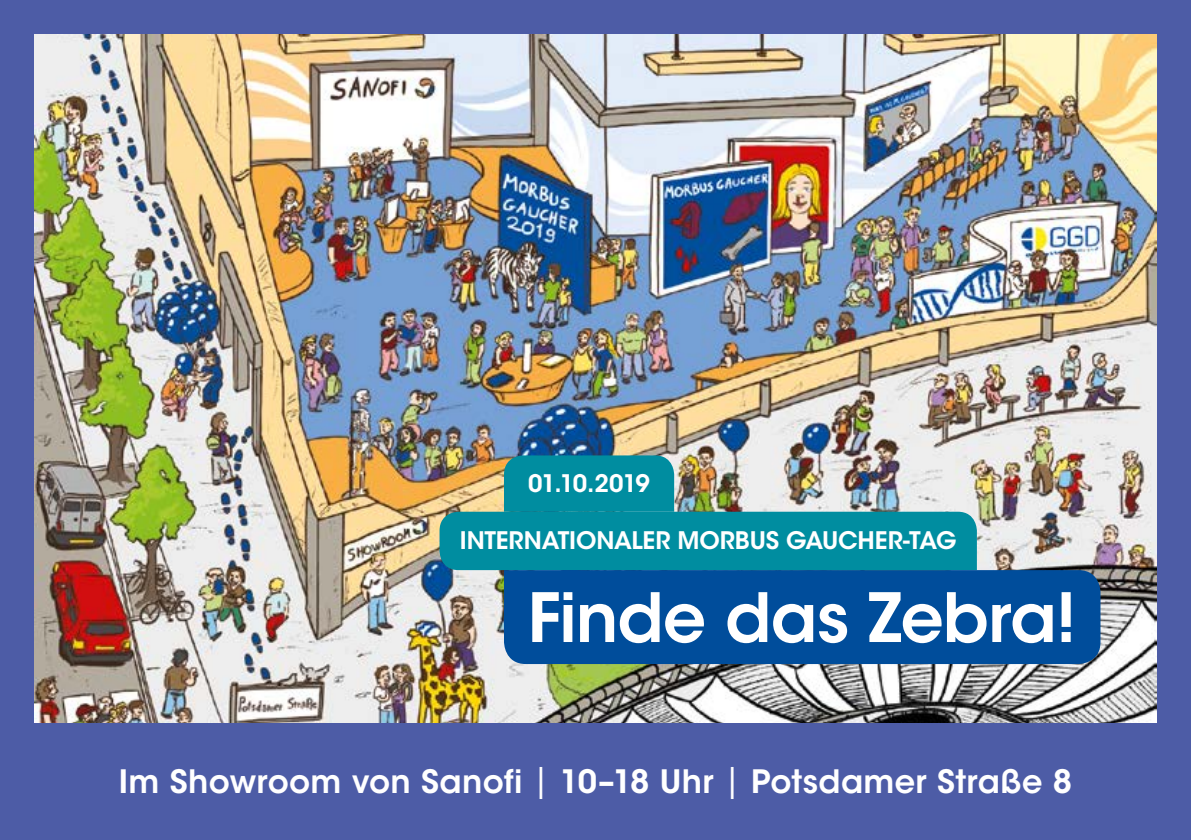
<style>
.page{position:relative;width:1191px;height:840px;background:#fff}
.page>*{position:absolute;margin:0;border:0;box-sizing:border-box;transform-origin:0 0}
.t1{font:600 67.2px "ITC Avant Garde Std";letter-spacing:-.015em;color:#fff}
.t2{font:600 32px "ITC Avant Garde Std";letter-spacing:.01em;color:#fff}
.t3{font:600 24px "ITC Avant Garde Std";letter-spacing:-.01em;color:#fff}
.s1{font-weight:400}
</style>
<div class="page">
<div style="left:0;top:0;width:1191px;height:839px;background:#4d5ca6"></div>
<img style="left:34px;top:34px;width:1123px;height:687px">
<img style="left:439px;top:455px;width:538px;height:114px">
<div style="left:504px;top:569px;width:596px;height:94px;background:#004d9b"></div>
<p class="t3" style="left:528px;top:468px;width:123px">01.10.2019</p>
<p class="t3" style="left:460px;top:524px;width:498px">INTERNATIONALER MORBUS GAUCHER-TAG</p>
<h1 class="t1" style="left:527px;top:574px;width:550px">Finde das Zebra!</h1>
<p class="t2" style="left:119px;top:760px;width:954px">Im Showroom von Sanofi <span class="s1">|</span> 10–18 Uhr <span class="s1">|</span> Potsdamer Straße 8</p>
</div>
